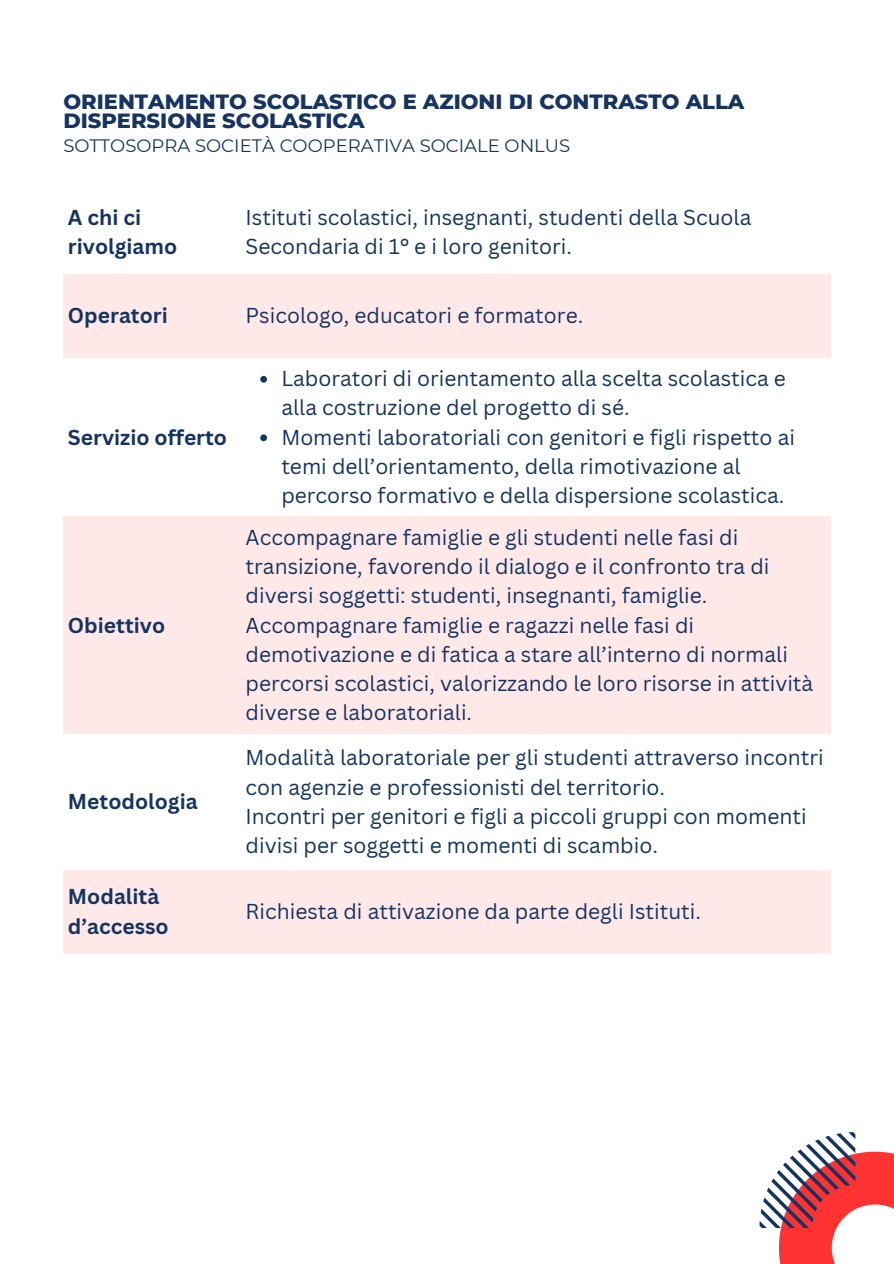
<style>
.page{position:relative;width:894px;height:1264px;background:#fff}
.page>*{position:absolute;margin:0;border:0;box-sizing:border-box;transform-origin:0 0}
.t1{font:21px/29.2px "Canva Sans";color:#153462}
.t2{font:700 21px/29.2px "Canva Sans";color:#153462}
.t3{font:800 21px/19.4px "Montserrat";color:#153462}
.t4{font:18px "Montserrat";color:#153462}
</style>
<div class="page">
<svg style="left:759px;top:1132px;width:134px;height:131px"></svg>
<div style="left:63px;top:274px;width:178px;height:84px;background:#ffe8e8"></div>
<div style="left:241px;top:274px;width:589px;height:84px;background:#ffe8e8"></div>
<svg style="left:260px;top:376px;width:7px;height:6px"></svg>
<svg style="left:260px;top:434px;width:7px;height:7px"></svg>
<div style="left:63px;top:516px;width:178px;height:217px;background:#ffe8e8"></div>
<div style="left:241px;top:516px;width:589px;height:218px;background:#ffe8e8"></div>
<div style="left:63px;top:870px;width:178px;height:83px;background:#ffe8e8"></div>
<div style="left:241px;top:870px;width:589px;height:83px;background:#ffe8e8"></div>
<h1 class="t3" style="left:63px;top:92px;width:682px">ORIENTAMENTO SCOLASTICO E AZIONI DI CONTRASTO ALLA<br>DISPERSIONE SCOLASTICA</h1>
<p class="t4" style="left:63px;top:135px;width:508px">SOTTOSOPRA SOCIETÀ COOPERATIVA SOCIALE ONLUS</p>
<h2 class="t2" style="left:68px;top:202px;width:111px">A chi ci rivolgiamo</h2>
<h3 class="t1" style="left:245px;top:202px;width:507px">Istituti scolastici, insegnanti, studenti della Scuola<br>Secondaria di 1° e i loro genitori.</h3>
<h2 class="t2" style="left:68px;top:300px;width:101px">Operatori</h2>
<h3 class="t1" style="left:245px;top:300px;width:339px">Psicologo, educatori e formatore.</h3>
<h2 class="t2" style="left:68px;top:422px;width:161px">Servizio offerto</h2>
<h2 class="t2" style="left:68px;top:609px;width:99px">Obiettivo</h2>
<h2 class="t2" style="left:68px;top:786px;width:131px">Metodologia</h2>
<h2 class="t2" style="left:68px;top:881px;width:102px">Modalità d’accesso</h2>
<p class="t1" style="left:281px;top:363px;width:506px">Laboratori di orientamento alla scelta scolastica e alla costruzione del progetto di sé.</p>
<p class="t1" style="left:281px;top:422px;width:515px">Momenti laboratoriali con genitori e figli rispetto ai temi dell’orientamento, della rimotivazione al percorso formativo e della dispersione scolastica.</p>
<h3 class="t1" style="left:245px;top:522px;width:569px">Accompagnare famiglie e gli studenti nelle fasi di transizione, favorendo il dialogo e il confronto tra di diversi soggetti: studenti, insegnanti, famiglie.<br>Accompagnare famiglie e ragazzi nelle fasi di demotivazione e di fatica a stare all’interno di normali percorsi scolastici, valorizzando le loro risorse in attività diverse e laboratoriali.</h3>
<h3 class="t1" style="left:245px;top:742px;width:579px">Modalità laboratoriale per gli studenti attraverso incontri con agenzie e professionisti del territorio.<br>Incontri per genitori e figli a piccoli gruppi con momenti divisi per soggetti e momenti di scambio.</h3>
<h3 class="t1" style="left:245px;top:896px;width:457px">Richiesta di attivazione da parte degli Istituti.</h3>
</div>
